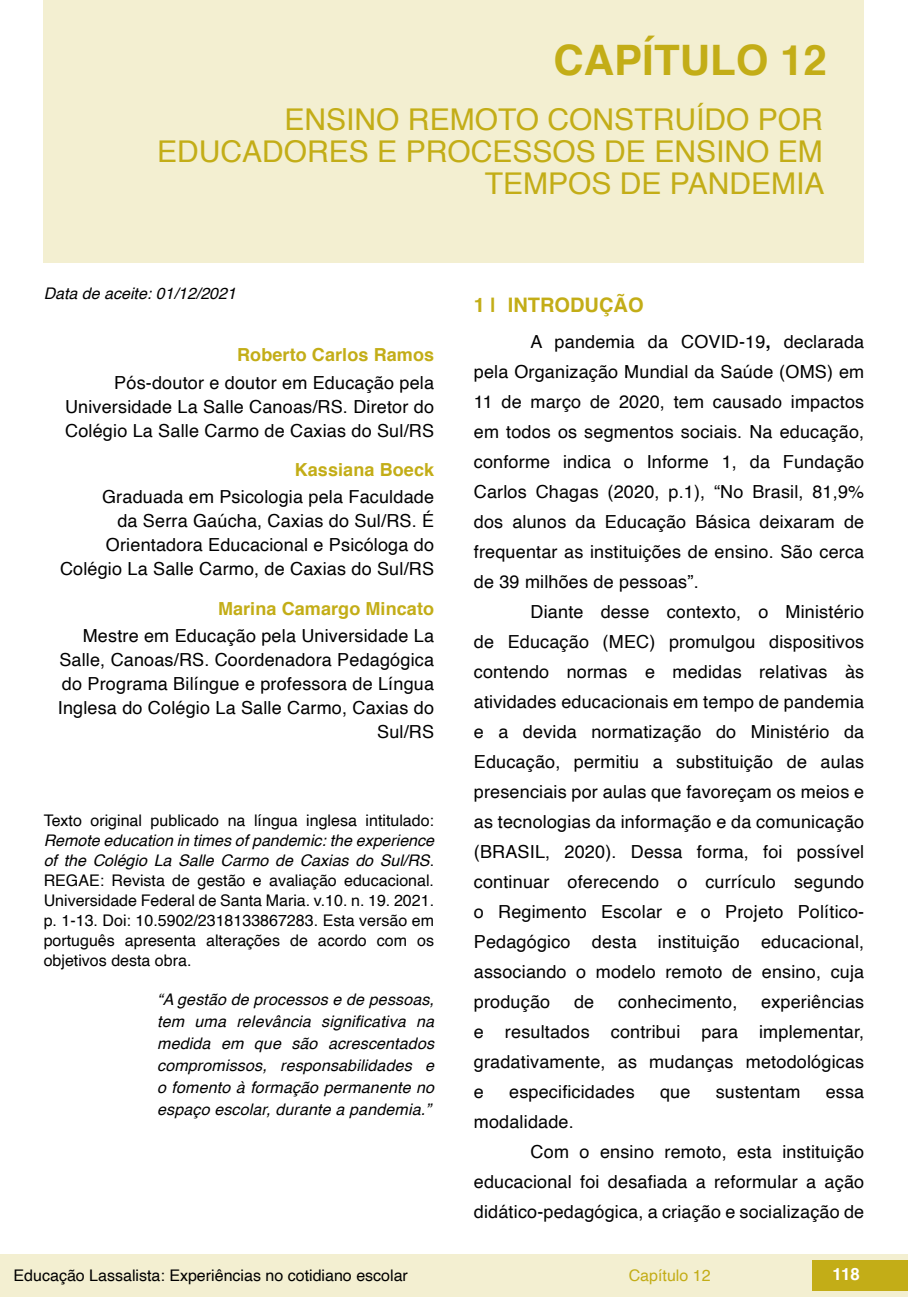
<style>
.page{position:relative;width:908px;height:1304px;background:#fff}
.page>*{position:absolute;margin:0;border:0;box-sizing:border-box;transform-origin:0 0}
.capítulos{font:700 42px "Helvetica";color:#c3ad17}
.nome_artigos{font:30px/32px "Helvetica";color:#c3ad17;text-align:right}
.t1{font:700 20px "Helvetica";color:#c3ad17}
.txt{font:18px/30px "Helvetica";letter-spacing:.01em;color:#000;text-align:justify}
.info_autores{font:18px/24px "Helvetica";letter-spacing:.01em;color:#000;text-align:right}
.nome_autores{font:700 18px "Helvetica";letter-spacing:.005em;color:#c3ad17}
.t2{font:700 16.8px "Helvetica";color:#fff}
.referencias_finais{font:16px/20px "Helvetica";color:#000;text-align:justify}
.citacoes{font:italic 16px/22px "Helvetica";letter-spacing:.01em;color:#000;text-align:justify}
.t3{font:16px "Helvetica";color:#c3ad17}
.s1{font-style:italic}
.s2{font-weight:700}
</style>
<div class="page">
<div style="left:0;top:1254px;width:906px;height:43px;background:#f3efd1"></div>
<div style="left:812px;top:1261px;width:95px;height:30px;background:#c3ad17"></div>
<div style="left:44px;top:0;width:819px;height:263px;background:#f3efd1"></div>
<p class="capítulos" style="left:553px;top:26px;width:275px">CAPÍTULO 12</p>
<p class="nome_artigos" style="left:157px;top:104px;width:668px">ENSINO REMOTO CONSTRUÍDO POR<br>EDUCADORES E PROCESSOS DE ENSINO EM<br>TEMPOS DE PANDEMIA</p>
<p class="citacoes" style="left:44px;top:282px;width:194px">Data de aceite: 01/12/2021</p>
<p class="nome_autores" style="left:237px;top:341px;width:198px">Roberto Carlos Ramos</p>
<p class="info_autores" style="left:65px;top:371px;width:370px;text-align:justify;text-indent:49px">Pós-doutor e doutor em Educação pela Universidade La Salle Canoas/RS. Diretor do Colégio La Salle Carmo de Caxias do Sul/RS</p>
<p class="nome_autores" style="left:294px;top:455px;width:141px">Kassiana Boeck</p>
<p class="info_autores" style="left:60px;top:486px;width:375px">Graduada em Psicologia pela Faculdade<br>da Serra Gaúcha, Caxias do Sul/RS. É Orientadora Educacional e Psicóloga do Colégio La Salle Carmo, de Caxias do Sul/RS</p>
<p class="nome_autores" style="left:218px;top:594px;width:217px">Marina Camargo Mincato</p>
<p class="info_autores" style="left:58px;top:624px;width:377px">Mestre em Educação pela Universidade La Salle, Canoas/RS. Coordenadora Pedagógica do Programa Bilíngue e professora de Língua Inglesa do Colégio La Salle Carmo, Caxias do Sul/RS</p>
<p class="referencias_finais" style="left:44px;top:811px;width:392px">Texto original publicado na língua inglesa intitulado:<br><span class="s1">Remote education in times of pandemic: the experience of the Colégio La Salle Carmo de Caxias do Sul/RS</span>.<br>REGAE: Revista de gestão e avaliação educacional.<br>Universidade Federal de Santa Maria. v.10. n. 19. 2021. p. 1-13. Doi: 10.5902/2318133867283. Esta versão em português apresenta alterações de acordo com os objetivos desta obra.</p>
<p class="citacoes" style="left:157px;top:989px;width:278px">“A gestão de processos e de pessoas, tem uma relevância significativa na medida em que são acrescentados compromissos, responsabilidades e o fomento à formação permanente no espaço escolar, durante a pandemia.”</p>
<p class="t1" style="left:473px;top:289px;width:171px">1 | INTRODUÇÃO</p>
<p class="txt" style="left:473px;top:327px;width:392px;text-indent:57px">A pandemia da COVID-19<span class="s2">,</span> declarada pela Organização Mundial da Saúde (OMS) em 11 de março de 2020, tem causado impactos em todos os segmentos sociais. Na educação, conforme indica o Informe 1, da Fundação Carlos Chagas (2020, p.1), “No Brasil, 81,9% dos alunos da Educação Básica deixaram de frequentar as instituições de ensino. São cerca de 39 milhões de pessoas”.</p>
<p class="txt" style="left:473px;top:597px;width:392px;text-indent:57px">Diante desse contexto, o Ministério de Educação (MEC) promulgou dispositivos contendo normas e medidas relativas às atividades educacionais em tempo de pandemia e a devida normatização do Ministério da Educação, permitiu a substituição de aulas presenciais por aulas que favoreçam os meios e as tecnologias da informação e da comunicação (BRASIL, 2020). Dessa forma, foi possível continuar oferecendo o currículo segundo o Regimento Escolar e o Projeto Político-Pedagógico desta instituição educacional, associando o modelo remoto de ensino, cuja produção</p>
<p class="txt" style="left:473px;top:987px;width:392px;text-indent:287px">experiências e resultados contribui para implementar, gradativamente, as mudanças metodológicas e</p>
<p class="txt" style="left:573px;top:987px;width:22px">de</p>
<p class="txt" style="left:617px;top:987px;width:121px">conhecimento,</p>
<p class="txt" style="left:509px;top:1077px;width:127px">especificidades</p>
<p class="txt" style="left:659px;top:1077px;width:32px">que</p>
<p class="txt" style="left:715px;top:1077px;width:86px">sustentam</p>
<p class="txt" style="left:825px;top:1077px;width:40px">essa</p>
<p class="txt" style="left:473px;top:1107px;width:101px">modalidade.</p>
<p class="txt" style="left:473px;top:1137px;width:392px;text-indent:57px">Com o ensino remoto, esta instituição educacional foi desafiada a reformular a ação didático-pedagógica, a criação e socialização de</p>
<p class="referencias_finais" style="left:14px;top:1266px;width:395px">Educação Lassalista: Experiências no cotidiano escolar</p>
<p class="t3" style="left:628px;top:1263px;width:83px">Capítulo 12</p>
<p class="t2" style="left:832px;top:1261px;width:29px">118</p>
</div>
